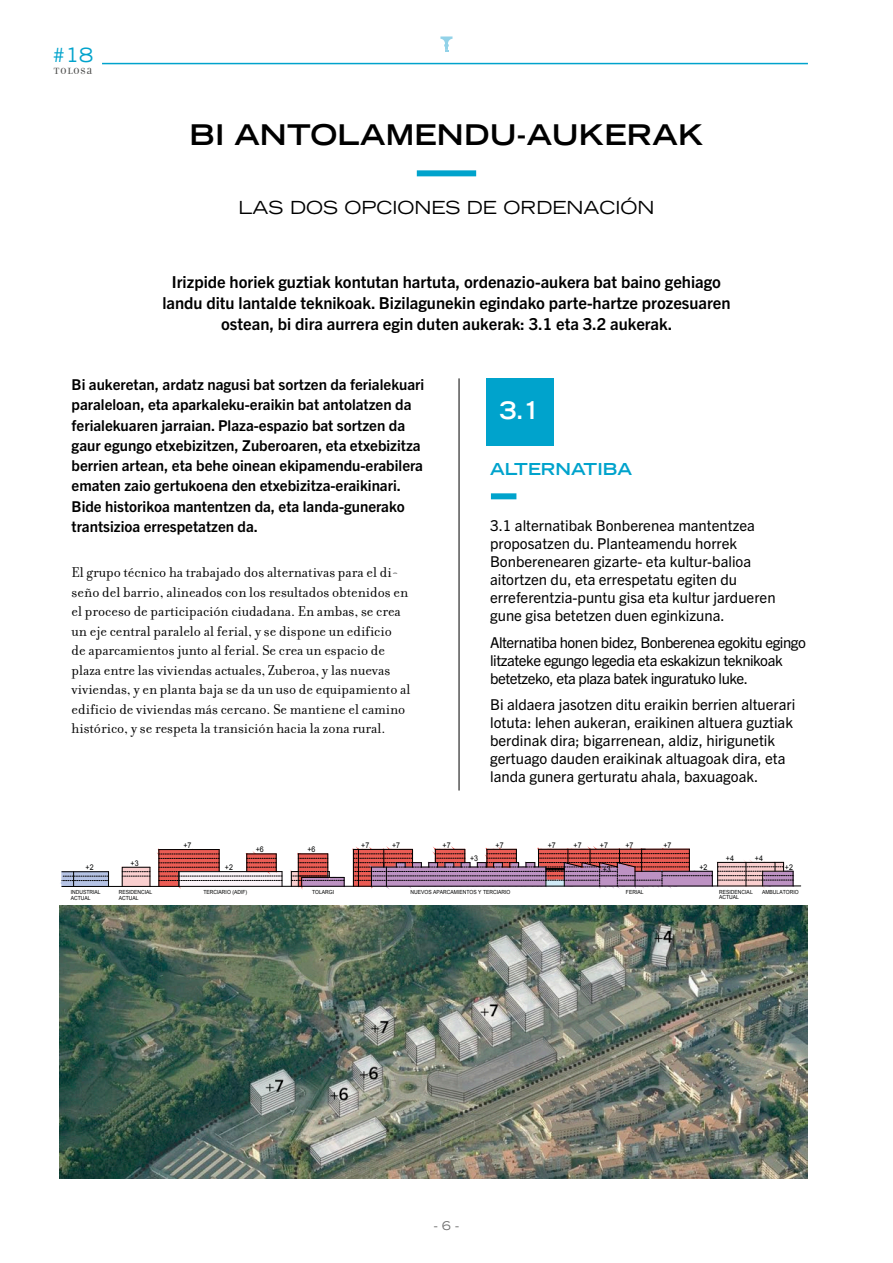
<style>
.page{position:relative;width:893px;height:1263px;background:#fff}
.page>*{position:absolute;margin:0;border:0;box-sizing:border-box;transform-origin:0 0}
.t1{font:700 expanded 28.5px "Trade Gothic LT Std";letter-spacing:.01em;color:#000}
.t2{font:700 expanded 24px "Trade Gothic LT Std";color:#fff}
.t3{font:expanded 19.5px "Trade Gothic LT Std";color:#00a3cc}
.t4{font:expanded 18px "Trade Gothic LT Std";color:#000}
.t5{font:700 16.5px/21px "Trade Gothic Next LT Pro";color:#000;text-align:center}
.t6{font:700 expanded 16.5px "Trade Gothic LT Std";color:#00a3cc}
.t7{font:15px/19.5px "Filosofia";color:#000}
.t8{font:15px/18px "Trade Gothic Next LT Pro";color:#000}
.t9{font:700 15px/20.2px "Trade Gothic Next LT Pro";color:#000}
.t10{font:15px/18px "Trade Gothic Next LT Pro";letter-spacing:-.03em;color:#000}
.t11{font:expanded 12px "Trade Gothic LT Std";color:#6e6e6e}
.t12{font:9.45px "Filosofia Unicase";letter-spacing:.1em;color:#4a4a49}
.t13{font:7.8px "Arial";color:#010202;scale:.9 1}
.t14{font:5.55px/5.4px "Arial";color:#010202;scale:.9 1}
</style>
<div class="page">
<svg style="left:440px;top:36px;width:12px;height:16px"></svg>
<hr style="left:102px;top:63px;width:706px;height:1px;background:#00a3cc">
<div style="left:487px;top:378px;width:67px;height:68px;background:#00a3cc"></div>
<div style="left:491px;top:493px;width:25px;height:6px;background:#00a3cc"></div>
<img style="left:60px;top:906px;width:748px;height:272px">
<div style="left:417px;top:170px;width:59px;height:6px;background:#00a3cc"></div>
<svg style="left:61px;top:848px;width:740px;height:39px"></svg>
<hr style="left:459px;top:378px;width:1px;height:412px;background:#000">
<h3 class="t3" style="left:52px;top:42px;width:43px">#18</h3>
<p class="t12" style="left:54px;top:65px;width:40px">TOLOSA</p>
<p class="t1" style="left:189px;top:116px;width:516px">BI ANTOLAMENDU-AUKERAK</p>
<p class="t4" style="left:239px;top:196px;width:417px">LAS DOS OPCIONES DE ORDENACIÓN</p>
<p class="t5" style="left:162px;top:271px;width:570px">Irizpide horiek guztiak kontutan hartuta, ordenazio-aukera bat baino gehiago landu ditu lantalde teknikoak. Bizilagunekin egindako parte-hartze prozesuaren ostean, bi dira aurrera egin duten aukerak: 3.1 eta 3.2 aukerak.</p>
<p class="t9" style="left:72px;top:373px;width:354px">Bi aukeretan, ardatz nagusi bat sortzen da ferialekuari paraleloan, eta aparkaleku-eraikin bat antolatzen da ferialekuaren jarraian. Plaza-espazio bat sortzen da gaur egungo etxebizitzen, Zuberoaren, eta etxebizitza berrien artean, eta behe oinean ekipamendu-erabilera ematen zaio gertukoena den etxebizitza-eraikinari.<br>Bide historikoa mantentzen da, eta landa-gunerako trantsizioa errespetatzen da.</p>
<p class="t7" style="left:72px;top:563px;width:340px">El grupo técnico ha trabajado dos alternativas para el di&shy;seño del barrio, alineados con los resultados obtenidos en el proceso de participación ciudadana. En ambas, se crea un eje central paralelo al ferial, y se dispone un edificio<br>de aparcamientos junto al ferial. Se crea un espacio de plaza entre las viviendas actuales, Zuberoa, y las nuevas viviendas, y en planta baja se da un uso de equipamiento al edificio de viviendas más cercano. Se mantiene el camino histórico, y se respeta la transición hacia la zona rural.</p>
<p class="t2" style="left:500px;top:394px;width:42px">3.1</p>
<p class="t6" style="left:490px;top:458px;width:144px">ALTERNATIBA</p>
<p class="t8" style="left:490px;top:516px;width:287px">3.1 alternatibak Bonberenea mantentzea proposatzen du. Planteamendu horrek Bonberenearen gizarte- eta kultur-balioa aitortzen du, eta errespetatu egiten du erreferentzia-puntu gisa eta kultur jardueren gune gisa betetzen duen eginkizuna.</p>
<p class="t10" style="left:490px;top:632px;width:317px">Alternatiba honen bidez, Bonberenea egokitu egingo litzateke egungo legedia eta eskakizun teknikoak betetzeko, eta plaza batek inguratuko luke.</p>
<p class="t8" style="left:490px;top:695px;width:307px">Bi aldaera jasotzen ditu eraikin berrien altuerari lotuta: lehen aukeran, eraikinen altuera guztiak berdinak dira; bigarrenean, aldiz, hirigunetik gertuago dauden eraikinak altuagoak dira, eta landa gunera gerturatu ahala, baxuagoak.</p>
<p class="t13" style="left:493px;top:758px;width:10px">+7</p>
<p class="t13" style="left:545px;top:757px;width:10px">+7</p>
<p class="t13" style="left:598px;top:757px;width:10px">+7</p>
<p class="t13" style="left:623px;top:757px;width:10px">+7</p>
<p class="t13" style="left:661px;top:757px;width:10px">+7</p>
<p class="t13" style="left:571px;top:757px;width:10px">+7</p>
<p class="t13" style="left:724px;top:771px;width:10px">+4</p>
<p class="t13" style="left:753px;top:771px;width:10px">+4</p>
<p class="t13" style="left:697px;top:779px;width:10px">+2</p>
<p class="t13" style="left:545px;top:835px;width:10px">+8</p>
<p class="t13" style="left:494px;top:835px;width:10px">+8</p>
<p class="t13" style="left:181px;top:835px;width:10px">+8</p>
<p class="t13" style="left:597px;top:839px;width:10px">+7</p>
<p class="t13" style="left:441px;top:839px;width:10px">+7</p>
<p class="t13" style="left:571px;top:839px;width:10px">+7</p>
<p class="t13" style="left:183px;top:840px;width:10px">+7</p>
<p class="t13" style="left:663px;top:840px;width:10px">+7</p>
<p class="t13" style="left:361px;top:840px;width:10px">+7</p>
<p class="t13" style="left:392px;top:840px;width:10px">+7</p>
<p class="t13" style="left:443px;top:840px;width:10px">+7</p>
<p class="t13" style="left:496px;top:840px;width:10px">+7</p>
<p class="t13" style="left:548px;top:840px;width:10px">+7</p>
<p class="t13" style="left:600px;top:840px;width:10px">+7</p>
<p class="t13" style="left:625px;top:840px;width:10px">+7</p>
<p class="t13" style="left:574px;top:840px;width:10px">+7</p>
<p class="t13" style="left:623px;top:844px;width:10px">+6</p>
<p class="t13" style="left:256px;top:844px;width:10px">+6</p>
<p class="t13" style="left:307px;top:844px;width:10px">+6</p>
<p class="t13" style="left:723px;top:852px;width:10px">+4</p>
<p class="t13" style="left:753px;top:852px;width:10px">+4</p>
<p class="t13" style="left:726px;top:853px;width:10px">+4</p>
<p class="t13" style="left:755px;top:853px;width:10px">+4</p>
<p class="t13" style="left:470px;top:854px;width:10px">+3</p>
<p class="t13" style="left:468px;top:854px;width:10px">+3</p>
<p class="t13" style="left:128px;top:857px;width:10px">+3</p>
<p class="t13" style="left:131px;top:858px;width:10px">+3</p>
<p class="t13" style="left:782px;top:861px;width:10px">+2</p>
<p class="t13" style="left:83px;top:862px;width:10px">+2</p>
<p class="t13" style="left:223px;top:862px;width:10px">+2</p>
<p class="t13" style="left:697px;top:861px;width:10px">+2</p>
<p class="t13" style="left:600px;top:863px;width:10px">+3</p>
<p class="t13" style="left:86px;top:862px;width:10px">+2</p>
<p class="t13" style="left:225px;top:862px;width:10px">+2</p>
<p class="t13" style="left:699px;top:862px;width:10px">+2</p>
<p class="t13" style="left:785px;top:862px;width:10px">+2</p>
<p class="t13" style="left:603px;top:864px;width:10px">+3</p>
<p class="t14" style="left:119px;top:889px;width:39px">RESIDENCIAL</p>
<p class="t14" style="left:203px;top:889px;width:50px">TERCIARIO (ADIF)</p>
<p class="t14" style="left:312px;top:889px;width:26px">TOLARGI</p>
<p class="t14" style="left:410px;top:889px;width:113px">NUEVOS APARCAMIENTOS Y TERCIARIO</p>
<p class="t14" style="left:626px;top:889px;width:21px">FERIAL</p>
<p class="t14" style="left:762px;top:889px;width:42px">AMBULATORIO</p>
<p class="t14" style="left:119px;top:895px;width:24px">ACTUAL</p>
<p class="t14" style="left:71px;top:889px;width:35px">INDUSTRIAL<br>ACTUAL</p>
<p class="t14" style="left:719px;top:889px;width:39px">RESIDENCIAL<br>ACTUAL</p>
<p class="t11" style="left:434px;top:1217px;width:27px">- 6 -</p>
</div>
